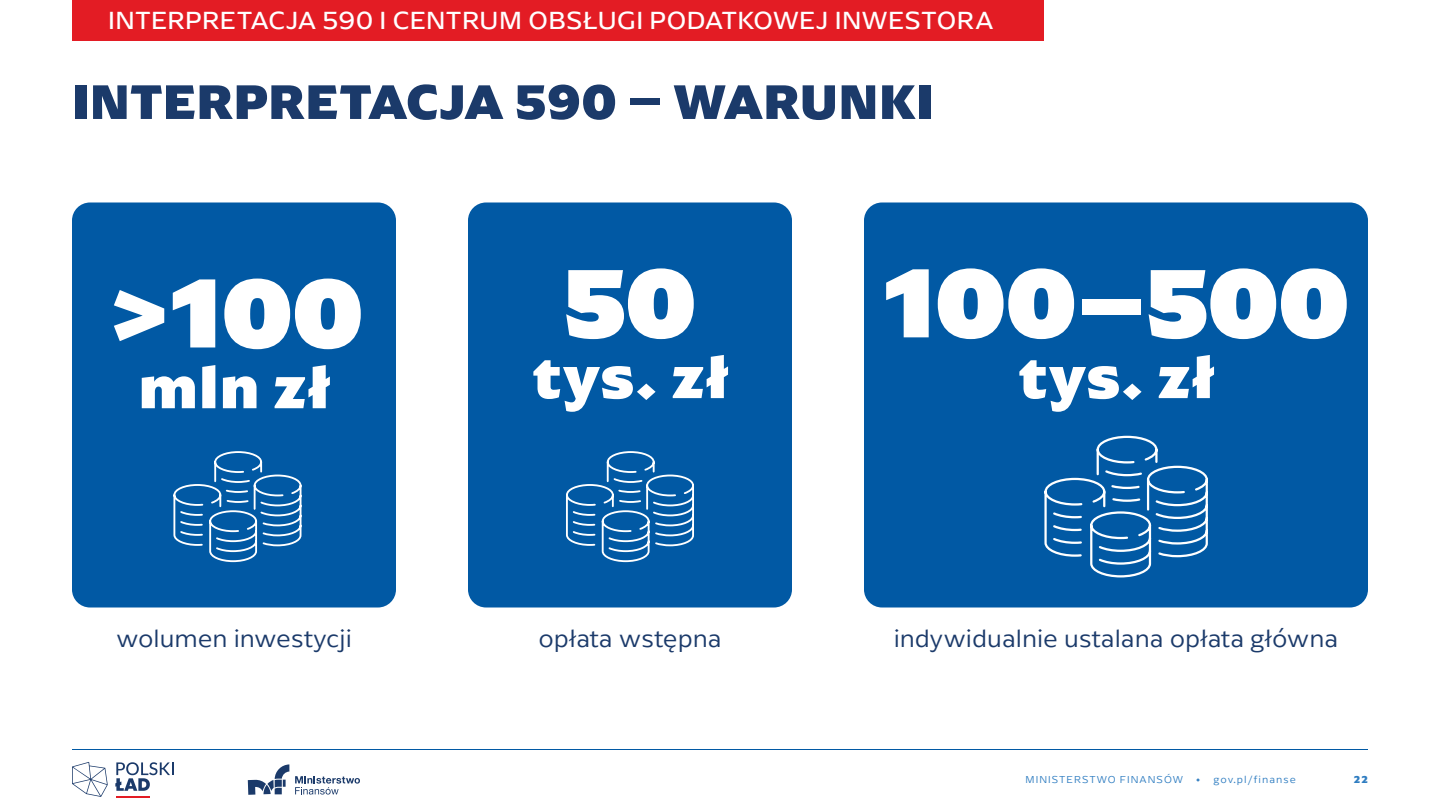
<style>
.page{position:relative;width:1440px;height:810px;background:#fff}
.page>*{position:absolute;margin:0;border:0;box-sizing:border-box;transform-origin:0 0}
.t1{font:900 101.25px "Arpona Sans";letter-spacing:-.015em;color:#fff}
.t2{font:800 60.75px "Arpona Sans";letter-spacing:.015em;color:#fff}
.t3{font:800 50.62px "Arpona Sans";letter-spacing:.01em;color:#1b3a6a}
.t4{font:25.88px "Arpona Sans";letter-spacing:.015em;color:#fff}
.t5{font:300 25.35px "Arpona Sans";color:#1b3a6a}
.t6{font:300 10.5px "Arpona Sans";letter-spacing:.1em;color:#2f7dc1}
.t7{font:800 10.5px "Arpona Sans";color:#2f7dc1}
</style>
<div class="page">
<div style="left:72px;top:0;width:972px;height:40px;background:#e31c24"></div>
<hr style="left:72px;top:749px;width:1296px;height:1px;background:#0159a4">
<svg style="left:295px;top:776px;width:65px;height:19px"></svg>
<svg style="left:248px;top:764px;width:41px;height:31px"></svg>
<hr style="left:116px;top:796px;width:34px;height:1px;background:#e31c24">
<svg style="left:115px;top:762px;width:58px;height:29px"></svg>
<svg style="left:72px;top:762px;width:36px;height:35px"></svg>
<div style="left:72px;top:202px;width:324px;height:406px;background:#0159a4;border-radius:18px"></div>
<div style="left:468px;top:202px;width:324px;height:406px;background:#0159a4;border-radius:18px"></div>
<div style="left:864px;top:202px;width:504px;height:406px;background:#0159a4;border-radius:18px"></div>
<svg style="left:1044px;top:435px;width:164px;height:143px"></svg>
<svg style="left:566px;top:451px;width:128px;height:112px"></svg>
<svg style="left:173px;top:451px;width:129px;height:112px"></svg>
<p class="t4" style="left:108px;top:3px;width:887px">INTERPRETACJA 590 I CENTRUM OBSŁUGI PODATKOWEJ INWESTORA</p>
<h3 class="t3" style="left:72px;top:70px;width:863px">INTERPRETACJA 590 – WARUNKI</h3>
<h1 class="t1" style="left:104px;top:249px;width:261px">&gt;100</h1>
<h2 class="t2" style="left:138px;top:349px;width:193px">mln zł</h2>
<h1 class="t1" style="left:563px;top:239px;width:135px">50</h1>
<h2 class="t2" style="left:532px;top:339px;width:197px">tys. zł</h2>
<h1 class="t1" style="left:882px;top:239px;width:469px">100–500</h1>
<h2 class="t2" style="left:1018px;top:339px;width:197px">tys. zł</h2>
<p class="t5" style="left:116px;top:623px;width:237px">wolumen inwestycji</p>
<p class="t5" style="left:538px;top:623px;width:185px">opłata wstępna</p>
<p class="t5" style="left:894px;top:623px;width:446px">indywidualnie ustalana opłata główna</p>
<p class="t6" style="left:1026px;top:773px;width:272px">MINISTERSTWO FINANSÓW • gov.pl/finanse</p>
<p class="t7" style="left:1354px;top:773px;width:16px">22</p>
</div>
